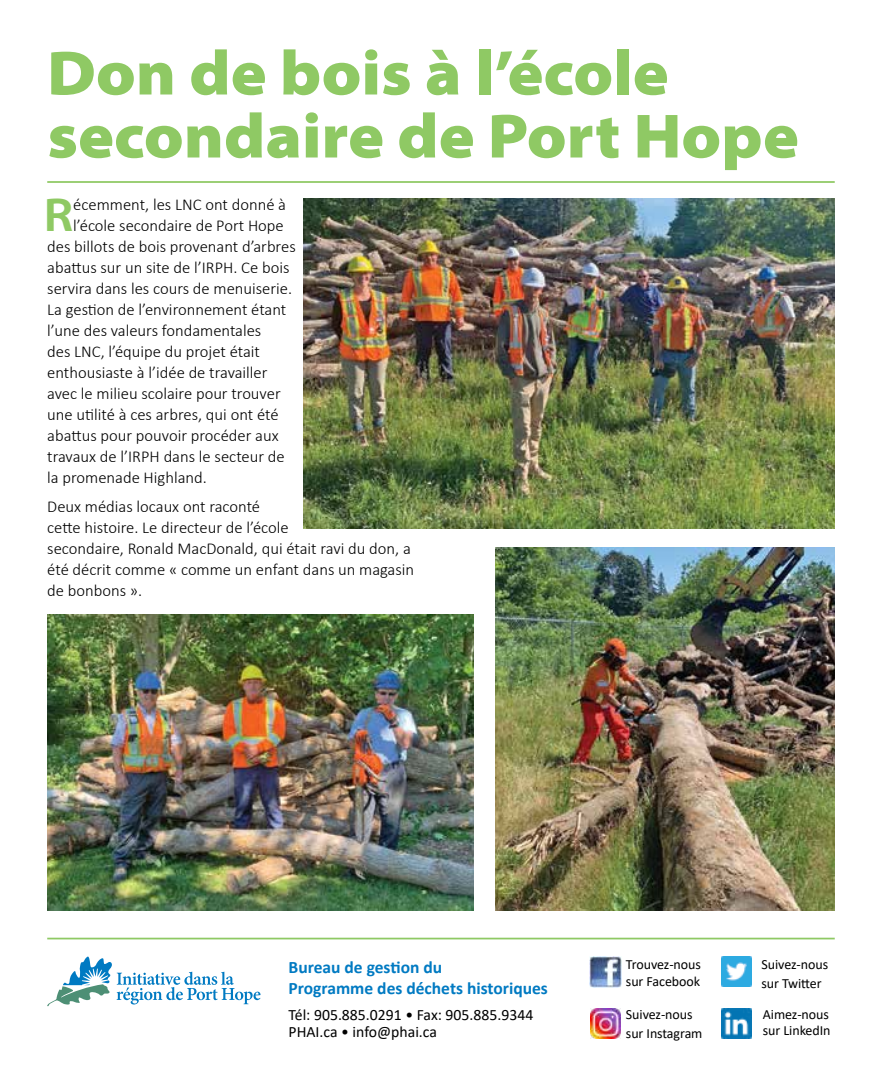
<style>
.page{position:relative;width:882px;height:1071px;background:#fff}
.page>*{position:absolute;margin:0;border:0;box-sizing:border-box;transform-origin:0 0}
.t1{font:63px/63px "Myriad Variable Concept";color:#8fc964}
.t2{font:47.77px "Myriad Variable Concept";color:#8fc964}
.t3{font:700 17.5px/21px "Calibri";color:#007ac2}
.t4{font:300 16.62px/21px "Calibri";color:#000}
.t5{font:15.75px/17.5px "Calibri";color:#000}
.t6{font:14px/19.2px "Calibri";letter-spacing:-.005em;color:#000}
</style>
<div class="page">
<hr style="left:47px;top:181px;width:788px;height:2px;background:#8fc964">
<img style="left:304px;top:199px;width:531px;height:330px">
<img style="left:495px;top:548px;width:340px;height:363px">
<img style="left:47px;top:615px;width:427px;height:296px">
<hr style="left:47px;top:938px;width:788px;height:1px;background:#8fc964">
<svg style="left:47px;top:957px;width:214px;height:49px"></svg>
<img style="left:590px;top:957px;width:31px;height:31px">
<img style="left:721px;top:957px;width:30px;height:29px">
<img style="left:591px;top:1009px;width:29px;height:29px">
<img style="left:721px;top:1009px;width:30px;height:29px">
<h1 class="t1" style="left:47px;top:42px;width:753px">Don de bois à l’école secondaire de Port Hope</h1>
<h2 class="t2" style="left:44px;top:187px;width:31px">R</h2>
<p class="t4" style="left:73px;top:194px;width:214px">écemment, les LNC ont donné à</p>
<p class="t4" style="left:73px;top:215px;width:212px">l’école secondaire de Port Hope</p>
<p class="t4" style="left:47px;top:236px;width:250px">des billots de bois provenant d’arbres</p>
<p class="t4" style="left:47px;top:257px;width:244px">abattus sur un site de l’IRPH. Ce bois</p>
<p class="t4" style="left:47px;top:278px;width:246px">servira dans les cours de menuiserie.</p>
<p class="t4" style="left:47px;top:299px;width:241px">La gestion de l’environnement étant</p>
<p class="t4" style="left:47px;top:320px;width:216px">l’une des valeurs fondamentales</p>
<p class="t4" style="left:47px;top:341px;width:214px">des LNC, l’équipe du projet était</p>
<p class="t4" style="left:47px;top:362px;width:222px">enthousiaste à l’idée de travailler</p>
<p class="t4" style="left:47px;top:383px;width:235px">avec le milieu scolaire pour trouver</p>
<p class="t4" style="left:47px;top:404px;width:233px">une utilité à ces arbres, qui ont été</p>
<p class="t4" style="left:47px;top:425px;width:233px">abattus pour pouvoir procéder aux</p>
<p class="t4" style="left:47px;top:446px;width:239px">travaux de l’IRPH dans le secteur de</p>
<p class="t4" style="left:47px;top:467px;width:161px">la promenade Highland.</p>
<p class="t4" style="left:47px;top:496px;width:368px">Deux médias locaux ont raconté<br>cette histoire. Le directeur de l’école<br>secondaire, Ronald MacDonald, qui était ravi du don, a été décrit comme « comme un enfant dans un magasin de bonbons ».</p>
<p class="t3" style="left:289px;top:957px;width:261px">Bureau de gestion du<br>Programme des déchets historiques</p>
<p class="t5" style="left:289px;top:1005px;width:246px">Tél: 905.885.0291 • Fax: 905.885.9344<br>PHAI.ca • info@phai.ca</p>
<p class="t6" style="left:761px;top:954px;width:68px">Suivez-nous sur Twitter</p>
<p class="t6" style="left:626px;top:955px;width:76px;line-height:17.5px">Trouvez-nous sur Facebook</p>
<p class="t6" style="left:626px;top:1005px;width:78px">Suivez-nous sur Instagram</p>
<p class="t6" style="left:763px;top:1006px;width:69px;line-height:15.8px">Aimez-nous sur LinkedIn</p>
</div>
